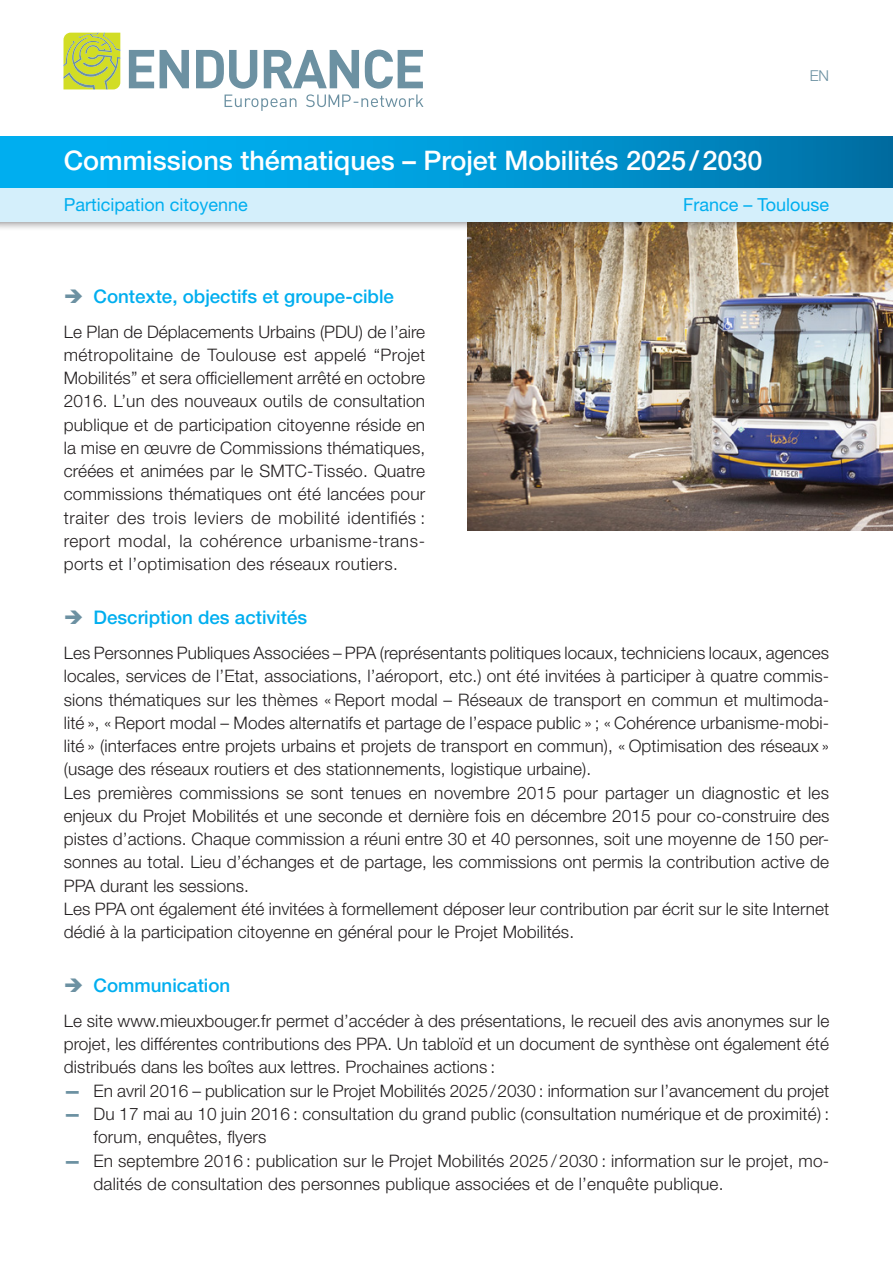
<style>
.page{position:relative;width:893px;height:1263px;background:#fff}
.page>*{position:absolute;margin:0;border:0;box-sizing:border-box;transform-origin:0 0}
.t1{font:500 27px "Helvetica Neue LT Pro";color:#fff}
.t2{font:500 18.75px "Helvetica Neue LT Pro";color:#00aeef}
.t3{font:18px "Helvetica Neue LT Pro";color:#00aeef}
.t4{font:300 17.25px/23.2px "Helvetica Neue LT Pro";letter-spacing:.005em;color:#231f20}
.t5{font:300 15px "Helvetica Neue LT Pro";color:#6c91a2}
.s1{font-weight:900;color:#6c91a2}
</style>
<div class="page">
<svg style="left:129px;top:50px;width:25px;height:38px"></svg>
<svg style="left:160px;top:50px;width:29px;height:38px"></svg>
<svg style="left:63px;top:33px;width:57px;height:56px;background:#c2d146"></svg>
<svg style="left:196px;top:50px;width:227px;height:61px"></svg>
<img style="left:468px;top:230px;width:425px;height:300px">
<div style="left:0;top:177px;width:893px;height:53px;background:#231f20;opacity:.75"></div>
<div style="left:0;top:187px;width:893px;height:34px;background:#d4effb"></div>
<div style="left:0;top:136px;width:893px;height:51px;background:linear-gradient(to right,#00bbfe,#0077ad)"></div>
<h1 class="t1" style="left:64px;top:145px;width:700px">Commissions thématiques – Projet Mobilités 2025/2030</h1>
<p class="t5" style="left:810px;top:66px;width:21px">EN</p>
<p class="t3" style="left:64px;top:193px;width:186px">Participation citoyenne</p>
<p class="t3" style="left:683px;top:193px;width:148px">France – Toulouse</p>
<p class="t2" style="left:94px;top:285px;width:302px">Contexte, objectifs et groupe-cible</p>
<p class="t4" style="left:64px;top:319px;width:363px;text-align:justify">Le Plan de Déplacements Urbains (PDU) de l’aire métropolitaine de Toulouse est appelé “Projet Mobilités” et sera officiellement arrêté en octobre 2016. L’un des nouveaux outils de consultation publique et de participation citoyenne réside en la mise en œuvre de Commissions thématiques, créées et animées par le SMTC-Tisséo. Quatre commissions thématiques ont été lancées pour traiter des trois leviers de mobilité identifiés : report modal, la cohérence urbanisme-trans&shy;ports et l’optimisation des réseaux routiers.</p>
<p class="t2" style="left:94px;top:606px;width:215px">Description des activités</p>
<p class="t4" style="left:64px;top:641px;width:767px">Les Personnes Publiques Associées – PPA (représentants politiques locaux, techniciens locaux, agences locales, services de l’Etat, associations, l’aéroport, etc.) ont été invitées à participer à quatre commis&shy;sions thématiques sur les thèmes « Report modal – Réseaux de transport en commun et multimoda&shy;lité », « Report modal – Modes alternatifs et partage de l’espace public » ; « Cohérence urbanisme-mobi&shy;lité » (interfaces entre projets urbains et projets de transport en commun), « Optimisation des réseaux » (usage des réseaux routiers et des stationnements, logistique urbaine).<br>Les premières commissions se sont tenues en novembre 2015 pour partager un diagnostic et les enjeux du Projet Mobilités et une seconde et dernière fois en décembre 2015 pour co-construire des pistes d’actions. Chaque commission a réuni entre 30 et 40 personnes, soit une moyenne de 150 per&shy;sonnes au total. Lieu d’échanges et de partage, les commissions ont permis la contribution active de PPA durant les sessions.<br>Les PPA ont également été invitées à formellement déposer leur contribution par écrit sur le site Internet dédié à la participation citoyenne en général pour le Projet Mobilités.</p>
<p class="t2" style="left:94px;top:974px;width:138px">Communication</p>
<p class="t4" style="left:64px;top:1009px;width:767px;text-align:justify">Le site www.mieuxbouger.fr permet d’accéder à des présentations, le recueil des avis anonymes sur le projet, les différentes contributions des PPA. Un tabloïd et un document de synthèse ont également été distribués dans les boîtes aux lettres. Prochaines actions :</p>
<p class="t4" style="left:64px;top:1078px;width:767px"><span class="s1">—</span> En avril 2016 – publication sur le Projet Mobilités 2025/2030 : information sur l’avancement du projet</p>
<p class="t4" style="left:94px;top:1102px;width:737px;text-indent:-30px"><span class="s1">—</span> Du 17 mai au 10 juin 2016 : consultation du grand public (consultation numérique et de proximité) : forum, enquêtes, flyers</p>
<p class="t4" style="left:94px;top:1148px;width:737px;text-indent:-30px"><span class="s1">—</span> En septembre 2016 : publication sur le Projet Mobilités 2025 / 2030 : information sur le projet, mo&shy;dalités de consultation des personnes publique associées et de l’enquête publique.</p>
</div>
